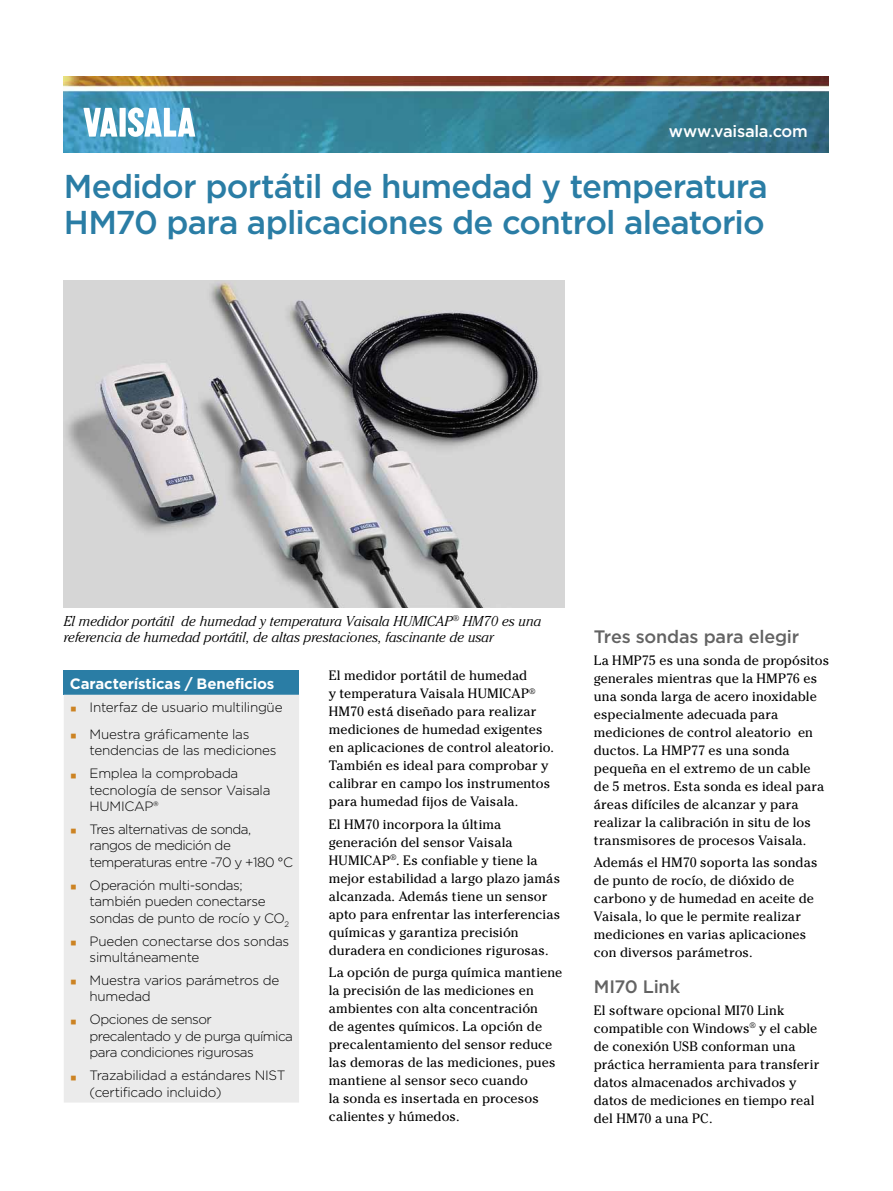
<style>
.page{position:relative;width:893px;height:1191px;background:#fff}
.page>*{position:absolute;margin:0;border:0;box-sizing:border-box;transform-origin:0 0}
.t1{font:500 33px/36px "Gotham";letter-spacing:-.025em;color:#2a7da5}
.t2{font:500 18px "Gotham";letter-spacing:-.01em;color:#636363}
.t3{font:500 16.5px "Gotham";letter-spacing:-.015em;color:#fff}
.t4{font:700 15px "Gotham";letter-spacing:-.01em;color:#fff}
.t5{font:italic 300 14.25px/15.8px "Cheltenham Std";color:#000}
.t6{font:13.5px/18px "Cheltenham Std";letter-spacing:.005em;color:#000}
.t7{font:300 13.5px/16.5px "Gotham";letter-spacing:-.025em;color:#000}
.s1{font-family:"Arial";font-weight:400;font-size:21px;color:#cc8323}
</style>
<div class="page">
<img style="left:64px;top:77px;width:765px;height:75px">
<svg style="left:83px;top:108px;width:34px;height:29px"></svg>
<div style="left:120px;top:108px;width:6px;height:29px;background:#fff"></div>
<svg style="left:128px;top:107px;width:67px;height:30px"></svg>
<div style="left:64px;top:670px;width:235px;height:24px;background:#2a7da5"></div>
<div style="left:64px;top:694px;width:235px;height:408px;background:#ebebeb"></div>
<img style="left:64px;top:280px;width:500px;height:327px">
<p class="t3" style="left:669px;top:120px;width:141px">www.vaisala.com</p>
<h1 class="t1" style="left:64px;top:167px;width:705px">Medidor portátil de humedad y temperatura<br>HM70 para aplicaciones de control aleatorio</h1>
<p class="t5" style="left:64px;top:613px;width:479px">El medidor portátil de humedad y temperatura Vaisala HUMICAP<sup>®</sup> HM70 es una referencia de humedad portátil, de altas prestaciones, fascinante de usar</p>
<p class="t4" style="left:70px;top:673px;width:206px">Características / Beneficios</p>
<p class="t7" style="left:70px;top:698px;width:214px"><span class="s1">▪</span> Interfaz de usuario multilingüe</p>
<p class="t7" style="left:90px;top:725px;width:189px;text-indent:-20px"><span class="s1">▪</span> Muestra gráficamente las tendencias de las mediciones</p>
<p class="t7" style="left:90px;top:764px;width:182px;text-indent:-20px"><span class="s1">▪</span> Emplea la comprobada tecnología de sensor Vaisala<br>HUMICAP®</p>
<p class="t7" style="left:90px;top:820px;width:205px;text-indent:-20px"><span class="s1">▪</span> Tres alternativas de sonda, rangos de medición de temperaturas entre -70 y +180 °C</p>
<p class="t7" style="left:90px;top:876px;width:201px;text-indent:-20px"><span class="s1">▪</span> Operación multi-sondas; también pueden conectarse sondas de punto de rocío y CO<sub>2</sub></p>
<p class="t7" style="left:90px;top:932px;width:201px;text-indent:-20px"><span class="s1">▪</span> Pueden conectarse dos sondas simultáneamente</p>
<p class="t7" style="left:90px;top:971px;width:191px;text-indent:-20px"><span class="s1">▪</span> Muestra varios parámetros de humedad</p>
<p class="t7" style="left:90px;top:1010px;width:205px;text-indent:-20px"><span class="s1">▪</span> Opciones de sensor precalentado y de purga química para condiciones rigurosas</p>
<p class="t7" style="left:90px;top:1066px;width:197px;text-indent:-20px"><span class="s1">▪</span> Trazabilidad a estándares NIST (certificado incluido)</p>
<p class="t6" style="left:329px;top:666px;width:227px">El medidor portátil de humedad<br>y temperatura Vaisala HUMICAP<sup>® </sup>HM70 está diseñado para realizar mediciones de humedad exigentes en aplicaciones de control aleatorio.<br>También es ideal para comprobar y calibrar en campo los instrumentos para humedad fijos de Vaisala.</p>
<p class="t6" style="left:329px;top:815px;width:233px">El HM70 incorpora la última generación del sensor Vaisala HUMICAP<sup>®</sup>. Es confiable y tiene la mejor estabilidad a largo plazo jamás alcanzada. Además tiene un sensor apto para enfrentar las interferencias químicas y garantiza precisión duradera en condiciones rigurosas.</p>
<p class="t6" style="left:329px;top:963px;width:235px">La opción de purga química mantiene la precisión de las mediciones en ambientes con alta concentración<br>de agentes químicos. La opción de precalentamiento del sensor reduce las demoras de las mediciones, pues mantiene al sensor seco cuando<br>la sonda es insertada en procesos calientes y húmedos.</p>
<h2 class="t2" style="left:594px;top:625px;width:207px">Tres sondas para elegir</h2>
<p class="t6" style="left:594px;top:651px;width:237px">La HMP75 es una sonda de propósitos generales mientras que la HMP76 es una sonda larga de acero inoxidable especialmente adecuada para mediciones de control aleatorio en ductos. La HMP77 es una sonda pequeña en el extremo de un cable<br>de 5 metros. Esta sonda es ideal para áreas difíciles de alcanzar y para realizar la calibración in situ de los transmisores de procesos Vaisala.</p>
<p class="t6" style="left:594px;top:854px;width:225px">Además el HM70 soporta las sondas de punto de rocío, de dióxido de carbono y de humedad en aceite de<br>Vaisala, lo que le permite realizar mediciones en varias aplicaciones con diversos parámetros.</p>
<h2 class="t2" style="left:594px;top:974px;width:88px">MI70 Link</h2>
<p class="t6" style="left:594px;top:1001px;width:227px">El software opcional MI70 Link compatible con Windows<sup>®</sup> y el cable de conexión USB conforman una práctica herramienta para transferir datos almacenados archivados y datos de mediciones en tiempo real del HM70 a una PC.</p>
</div>
